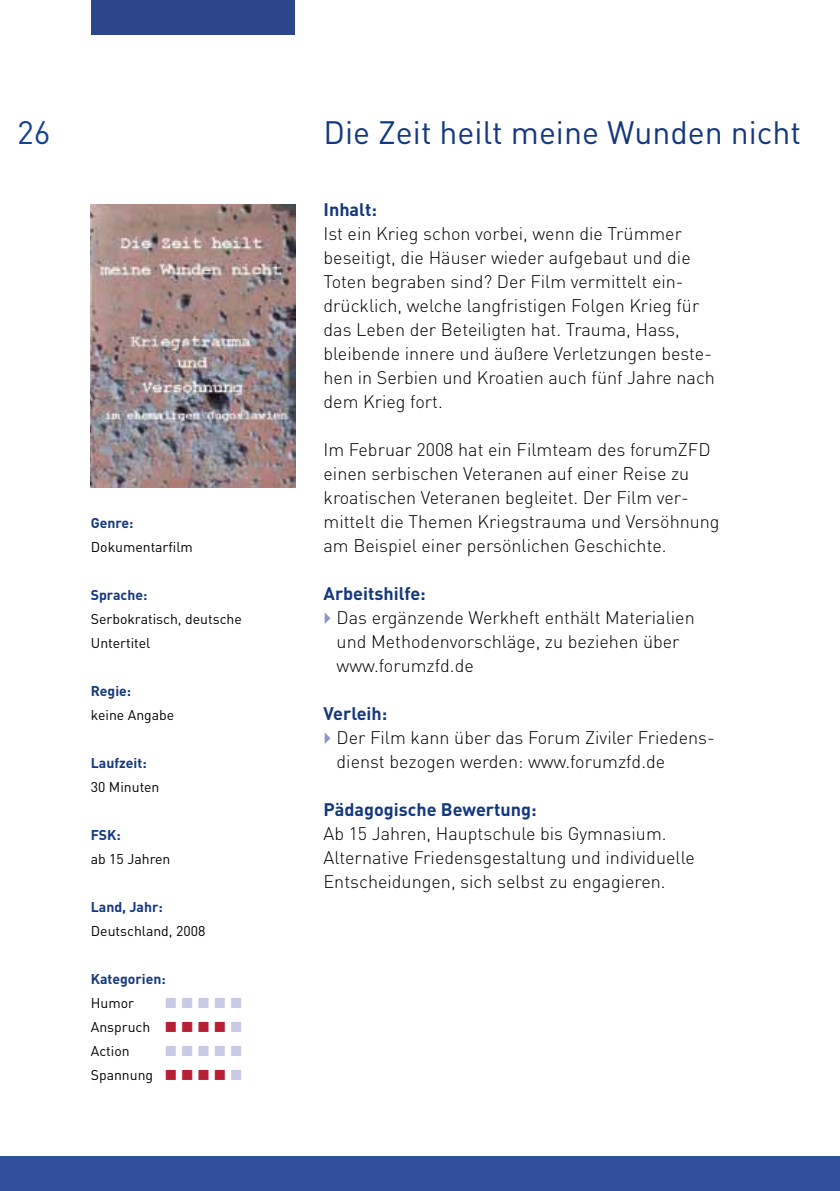
<style>
.page{position:relative;width:840px;height:1191px;background:#fff}
.page>*{position:absolute;margin:0;border:0;box-sizing:border-box;transform-origin:0 0}
.t1{font:32px "DIN";color:#14387f}
.t2{font:32px "DIN";color:#164194}
.t3{font:300 18px/24px "DIN";color:#000}
.t4{font:700 18px "DIN";color:#14387f}
.t5{font:14px/24px "DIN";color:#000}
.t6{font:700 14px "DIN";color:#14387f}
</style>
<div class="page">
<div style="left:91px;top:0;width:20px;height:34px;background:#2d458a"></div>
<div style="left:111px;top:0;width:21px;height:34px;background:#2d458a"></div>
<div style="left:132px;top:0;width:20px;height:34px;background:#2d458a"></div>
<div style="left:152px;top:0;width:20px;height:34px;background:#2d458a"></div>
<div style="left:172px;top:0;width:21px;height:34px;background:#2d458a"></div>
<div style="left:193px;top:0;width:20px;height:34px;background:#2d458a"></div>
<div style="left:213px;top:0;width:21px;height:34px;background:#2d458a"></div>
<div style="left:234px;top:0;width:20px;height:34px;background:#2d458a"></div>
<div style="left:254px;top:0;width:20px;height:34px;background:#2d458a"></div>
<div style="left:274px;top:0;width:21px;height:34px;background:#2d458a"></div>
<div style="left:0;top:1157px;width:839px;height:34px;background:#324f9e"></div>
<img style="left:91px;top:204px;width:204px;height:284px">
<h1 class="t2" style="left:17px;top:112px;width:35px">26</h1>
<p class="t6" style="left:91px;top:514px;width:44px">Genre:</p>
<p class="t5" style="left:91px;top:535px;width:103px">Dokumentarfilm</p>
<p class="t6" style="left:91px;top:586px;width:58px">Sprache:</p>
<p class="t5" style="left:91px;top:607px;width:152px">Serbokratisch, deutsche<br>Untertitel</p>
<p class="t6" style="left:91px;top:682px;width:42px">Regie:</p>
<p class="t5" style="left:91px;top:703px;width:85px">keine Angabe</p>
<p class="t6" style="left:91px;top:754px;width:57px">Laufzeit:</p>
<p class="t5" style="left:91px;top:775px;width:70px">30 Minuten</p>
<p class="t6" style="left:91px;top:826px;width:32px">FSK:</p>
<p class="t5" style="left:91px;top:847px;width:81px">ab 15 Jahren</p>
<p class="t6" style="left:91px;top:898px;width:73px">Land, Jahr:</p>
<p class="t5" style="left:91px;top:919px;width:116px">Deutschland, 2008</p>
<p class="t6" style="left:91px;top:970px;width:76px">Kategorien:</p>
<p class="t5" style="left:91px;top:991px;width:64px">Humor<br>Anspruch<br>Action<br>Spannung</p>
<h1 class="t1" style="left:323px;top:112px;width:479px">Die Zeit heilt meine Wunden nicht</h1>
<p class="t4" style="left:323px;top:198px;width:55px">Inhalt:</p>
<p class="t3" style="left:323px;top:221px;width:393px">Ist ein Krieg schon vorbei, wenn die Trümmer beseitigt, die Häuser wieder aufgebaut und die Toten begraben sind? Der Film vermittelt ein&shy;drücklich, welche langfristigen Folgen Krieg für das Leben der Beteiligten hat. Trauma, Hass, bleibende innere und äußere Verletzungen beste - hen in Serbien und Kroatien auch fünf Jahre nach dem Krieg fort.</p>
<p class="t3" style="left:323px;top:437px;width:397px">Im Februar 2008 hat ein Filmteam des forumZFD einen serbischen Veteranen auf einer Reise zu kroatischen Veteranen begleitet. Der Film ver -<br>mit telt die Themen Kriegstrauma und Versöhnung am Beispiel einer persönlichen Geschichte.</p>
<p class="t4" style="left:323px;top:582px;width:104px">Arbeitshilfe:</p>
<p class="t3" style="left:336px;top:605px;width:359px">Das ergänzende Werkheft enthält Materialien und Methodenvorschläge, zu beziehen über www.forumzfd.de</p>
<p class="t4" style="left:323px;top:702px;width:65px">Verleih:</p>
<p class="t3" style="left:336px;top:725px;width:379px">Der Film kann über das Forum Ziviler Friedens&shy;dienst bezogen werden: www.forumzfd.de</p>
<p class="t4" style="left:323px;top:798px;width:214px">Pädagogische Bewertung:</p>
<p class="t3" style="left:323px;top:821px;width:372px">Ab 15 Jahren, Hauptschule bis Gymnasium.<br>Alternative Friedensgestaltung und individuelle<br>Entscheidungen, sich selbst zu engagieren.</p>
</div>
